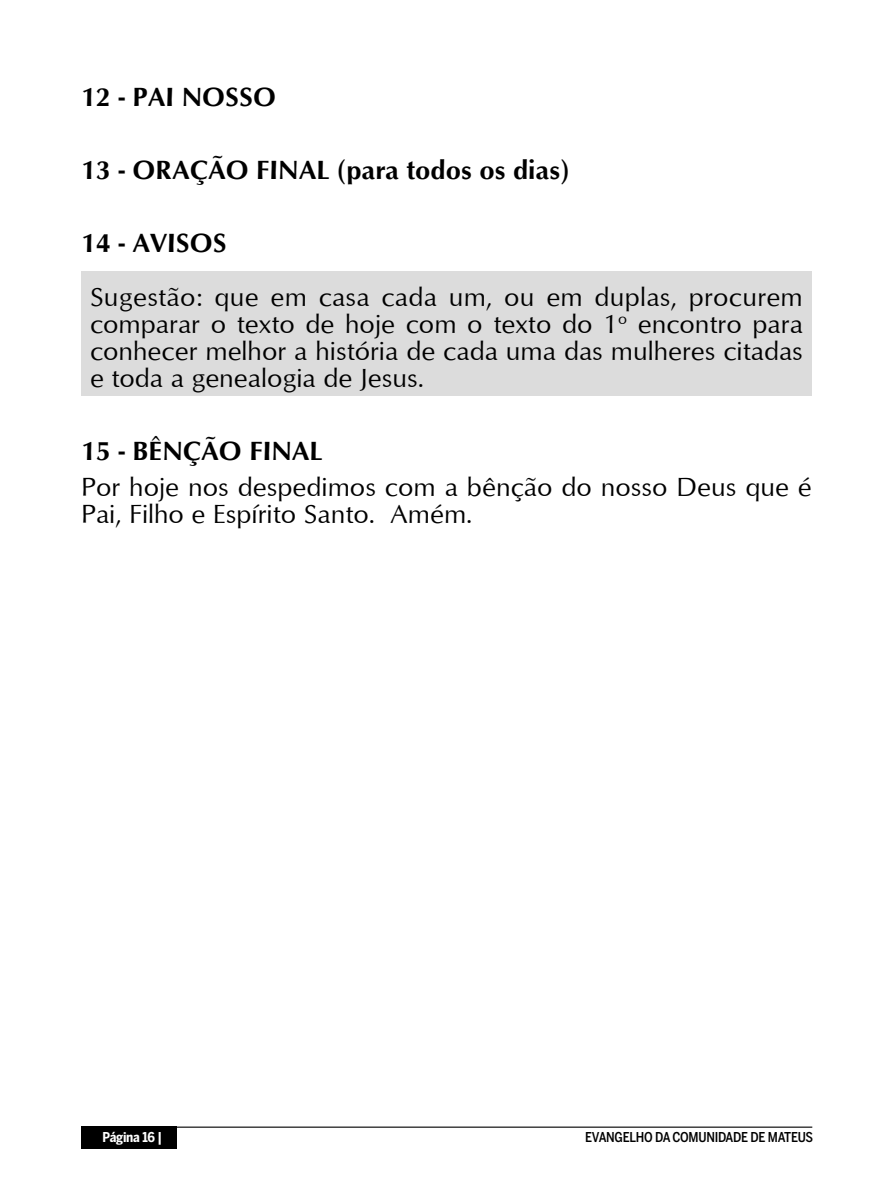
<style>
.page{position:relative;width:893px;height:1200px;background:#fff}
.page>*{position:absolute;margin:0;border:0;box-sizing:border-box;transform-origin:0 0}
.t1{font:27px/27px "Optimum";color:#000;text-align:justify}
.t2{font:700 27px "Optimum";color:#000}
.t3{font:500 13.5px "Benton Sans Cond";letter-spacing:-.02em;color:#000}
.t4{font:700 13.5px "Benton Sans Cond";letter-spacing:-.02em;color:#fff}
</style>
<div class="page">
<hr style="left:123px;top:1126px;width:689px;height:1px;background:#000">
<div style="left:81px;top:1126px;width:95px;height:22px;background:#000"></div>
<div style="left:81px;top:271px;width:731px;height:124px;background:#dcdcdc"></div>
<p class="t2" style="left:81px;top:81px;width:197px">12 - PAI NOSSO</p>
<p class="t2" style="left:81px;top:154px;width:490px">13 - ORAÇÃO FINAL (para todos os dias)</p>
<p class="t2" style="left:81px;top:227px;width:147px">14 - AVISOS</p>
<p class="t1" style="left:90px;top:282px;width:714px">Sugestão: que em casa cada um, ou em duplas, procurem comparar o texto de hoje com o texto do 1<sup>o</sup> encontro para conhecer melhor a história de cada uma das mulheres citadas e toda a genealogia de Jesus.</p>
<p class="t2" style="left:81px;top:435px;width:243px">15 - BÊNÇÃO FINAL</p>
<p class="t1" style="left:81px;top:473px;width:732px">Por hoje nos despedimos com a bênção do nosso Deus que é<br>Pai, Filho e Espírito Santo. Amém.</p>
<p class="t4" style="left:102px;top:1128px;width:61px">Página 16 |</p>
<p class="t3" style="left:585px;top:1128px;width:229px">EVANGELHO DA COMUNIDADE DE MATEUS</p>
</div>
